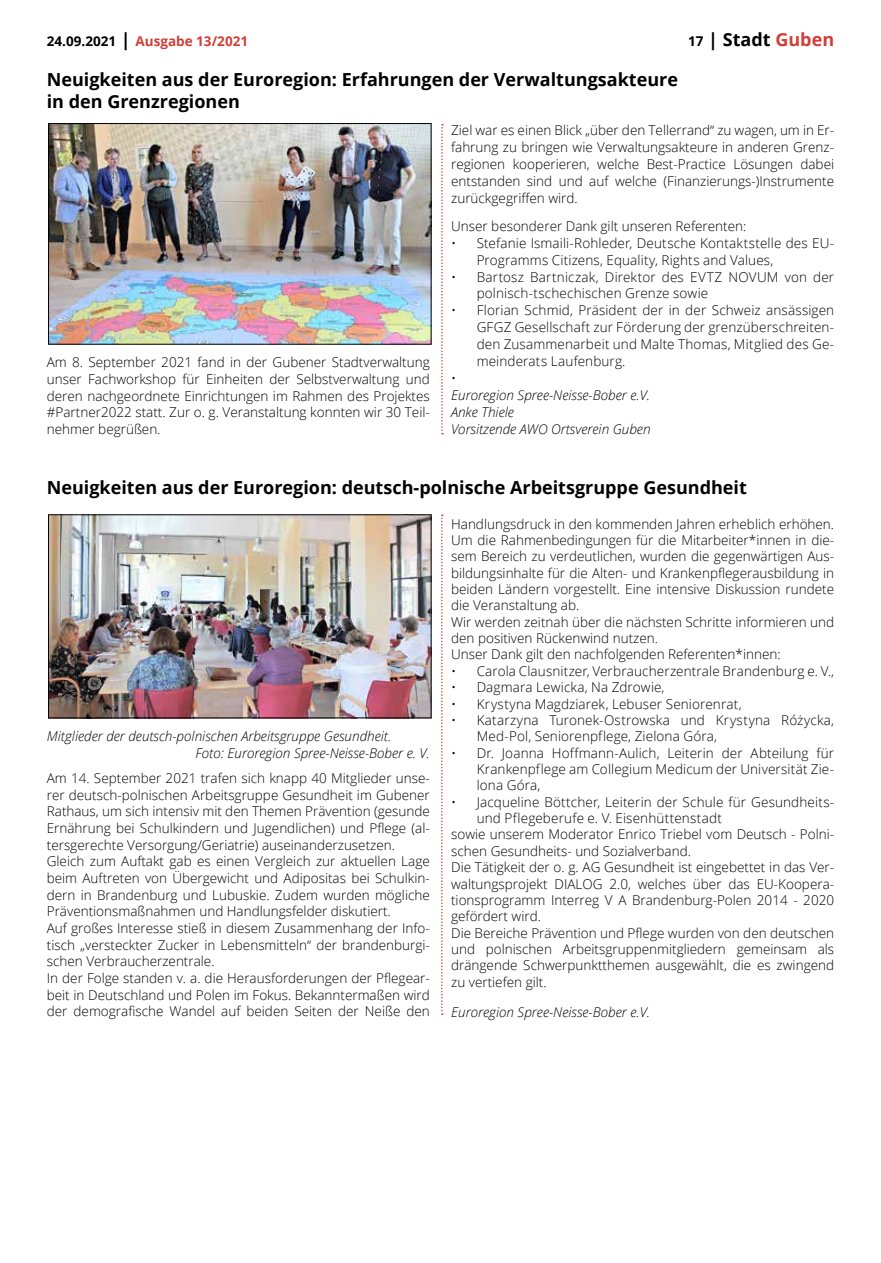
<style>
.page{position:relative;width:881px;height:1263px;background:#fff}
.page>*{position:absolute;margin:0;border:0;box-sizing:border-box;transform-origin:0 0}
.t1{font:700 18px/21.6px "Open Sans";color:#000}
.t2{font:300 13.5px/16.6px "Open Sans";color:#000}
.t3{font:italic 300 13.5px/17px "Open Sans";color:#000}
.t4{font:700 13.5px "Open Sans";color:#d13e37}
.s1{color:#000}
.s2{font-size:18px;color:#000}
.s3{font-size:13.5px}
.s4{color:#d13e37}
</style>
<div class="page">
<img style="left:50px;top:516px;width:379px;height:200px">
<div style="left:48px;top:514px;width:383px;height:204px;border:1px solid #000"></div>
<img style="left:50px;top:125px;width:379px;height:217px">
<div style="left:48px;top:123px;width:383px;height:221px;border:1px solid #000"></div>
<svg style="left:441px;top:514px;width:1px;height:501px"></svg>
<svg style="left:441px;top:124px;width:2px;height:310px"></svg>
<p class="t4" style="left:47px;top:32px;width:203px"><span class="s1">24.09.2021</span> <span class="s2">|</span> Ausgabe 13/2021</p>
<h1 class="t1" style="left:688px;top:28px;width:147px"><span class="s3">17</span> | Stadt <span class="s4">Guben</span></h1>
<h1 class="t1" style="left:47px;top:68px;width:632px">Neuigkeiten aus der Euroregion: Erfahrungen der Verwaltungsakteure in den Grenzregionen</h1>
<p class="t2" style="left:47px;top:354px;width:384px;text-align:justify">Am 8. September 2021 fand in der Gubener Stadtverwaltung unser Fachworkshop für Einheiten der Selbstverwaltung und deren nachgeordnete Einrichtungen im Rahmen des Projektes #Partner2022 statt. Zur o. g. Veranstaltung konnten wir 30 Teil&shy;nehmer begrüßen.</p>
<p class="t2" style="left:451px;top:122px;width:384px;text-align:justify">Ziel war es einen Blick „über den Tellerrand“ zu wagen, um in Er&shy;fahrung zu bringen wie Verwaltungsakteure in anderen Grenz&shy;regionen kooperieren, welche Best-Practice Lösungen dabei entstanden sind und auf welche (Finanzierungs-)Instrumente zurückgegriffen wird.</p>
<p class="t2" style="left:451px;top:217px;width:296px">Unser besonderer Dank gilt unseren Referenten:</p>
<p class="t2" style="left:476px;top:234px;width:359px;text-indent:-26px">• Stefanie Ismaili-Rohleder, Deutsche Kontaktstelle des EU-<br>Programms Citizens, Equality, Rights and Values,</p>
<p class="t2" style="left:476px;top:268px;width:359px;text-indent:-26px">• Bartosz Bartniczak, Direktor des EVTZ NOVUM von der polnisch-tschechischen Grenze sowie</p>
<p class="t2" style="left:451px;top:302px;width:384px">• Florian Schmid, Präsident der in der Schweiz ansässigen</p>
<p class="t2" style="left:476px;top:319px;width:359px">GFGZ Gesellschaft zur Förderung der grenzüberschreiten-</p>
<p class="t2" style="left:476px;top:336px;width:359px">den Zusammenarbeit und Malte Thomas, Mitglied des Ge-</p>
<p class="t2" style="left:476px;top:352px;width:150px">meinderats Laufenburg.</p>
<p class="t2" style="left:451px;top:369px;width:7px">•</p>
<p class="t3" style="left:451px;top:386px;width:201px">Euroregion Spree-Neisse-Bober e.V.<br>Anke Thiele<br>Vorsitzende AWO Ortsverein Guben</p>
<h1 class="t1" style="left:47px;top:476px;width:701px">Neuigkeiten aus der Euroregion: deutsch-polnische Arbeitsgruppe Gesundheit</h1>
<p class="t3" style="left:195px;top:727px;width:236px;text-indent:-148px">Mitglieder der deutsch-polnischen Arbeitsgruppe Gesundheit.<br>Foto: Euroregion Spree-Neisse-Bober e. V.</p>
<p class="t2" style="left:47px;top:769px;width:384px">Am 14. September 2021 trafen sich knapp 40 Mitglieder unse&shy;rer deutsch-polnischen Arbeitsgruppe Gesundheit im Gubener Rathaus, um sich intensiv mit den Themen Prävention (gesunde Ernährung bei Schulkindern und Jugendlichen) und Pflege (al&shy;tersgerechte Versorgung/Geriatrie) auseinanderzusetzen.<br>Gleich zum Auftakt gab es einen Vergleich zur aktuellen Lage beim Auftreten von Übergewicht und Adipositas bei Schulkin&shy;dern in Brandenburg und Lubuskie. Zudem wurden mögliche Präventionsmaßnahmen und Handlungsfelder diskutiert.<br>Auf großes Interesse stieß in diesem Zusammenhang der Info&shy;tisch „versteckter Zucker in Lebensmitteln“ der brandenburgi&shy;schen Verbraucherzentrale.<br>In der Folge standen v. a. die Herausforderungen der Pflegear&shy;beit in Deutschland und Polen im Fokus. Bekanntermaßen wird der demografische Wandel auf beiden Seiten der Neiße den</p>
<p class="t2" style="left:451px;top:515px;width:384px">Handlungsdruck in den kommenden Jahren erheblich erhöhen.<br>Um die Rahmenbedingungen für die Mitarbeiter*innen in die&shy;sem Bereich zu verdeutlichen, wurden die gegenwärtigen Aus&shy;bildungsinhalte für die Alten- und Krankenpflegerausbildung in beiden Ländern vorgestellt. Eine intensive Diskussion rundete die Veranstaltung ab.<br>Wir werden zeitnah über die nächsten Schritte informieren und den positiven Rückenwind nutzen.<br>Unser Dank gilt den nachfolgenden Referenten*innen:</p>
<p class="t2" style="left:451px;top:662px;width:384px">• Carola Clausnitzer, Verbraucherzentrale Brandenburg e. V.,</p>
<p class="t2" style="left:451px;top:678px;width:215px">• Dagmara Lewicka, Na Zdrowie,</p>
<p class="t2" style="left:451px;top:695px;width:292px">• Krystyna Magdziarek, Lebuser Seniorenrat,</p>
<p class="t2" style="left:476px;top:711px;width:359px;text-indent:-26px">• Katarzyna Turonek-Ostrowska und Krystyna Różycka,<br>Med-Pol, Seniorenpflege, Zielona Góra,</p>
<p class="t2" style="left:476px;top:744px;width:359px;text-align:justify;text-indent:-26px">• Dr. Joanna Hoffmann-Aulich, Leiterin der Abteilung für Krankenpflege am Collegium Medicum der Universität Zie&shy;lona Góra,</p>
<p class="t2" style="left:451px;top:793px;width:384px">• Jacqueline Böttcher, Leiterin der Schule für Gesundheits-</p>
<p class="t2" style="left:476px;top:809px;width:246px">und Pflegeberufe e. V. Eisenhüttenstadt</p>
<p class="t2" style="left:451px;top:826px;width:384px">sowie unserem Moderator Enrico Triebel vom Deutsch - Polni-</p>
<p class="t2" style="left:451px;top:842px;width:241px">schen Gesundheits- und Sozialverband.</p>
<p class="t2" style="left:451px;top:858px;width:384px">Die Tätigkeit der o. g. AG Gesundheit ist eingebettet in das Ver-</p>
<p class="t2" style="left:451px;top:875px;width:384px">waltungsprojekt DIALOG 2.0, welches über das EU-Koopera-</p>
<p class="t2" style="left:451px;top:891px;width:384px">tionsprogramm Interreg V A Brandenburg-Polen 2014 - 2020</p>
<p class="t2" style="left:451px;top:908px;width:91px">gefördert wird.</p>
<p class="t2" style="left:451px;top:924px;width:384px">Die Bereiche Prävention und Pflege wurden von den deutschen</p>
<p class="t2" style="left:451px;top:940px;width:384px">und polnischen Arbeitsgruppenmitgliedern gemeinsam als</p>
<p class="t2" style="left:451px;top:957px;width:384px">drängende Schwerpunktthemen ausgewählt, die es zwingend</p>
<p class="t2" style="left:451px;top:973px;width:97px">zu vertiefen gilt.</p>
<p class="t3" style="left:451px;top:1003px;width:200px">Euroregion Spree-Neisse-Bober e.V.</p>
</div>
